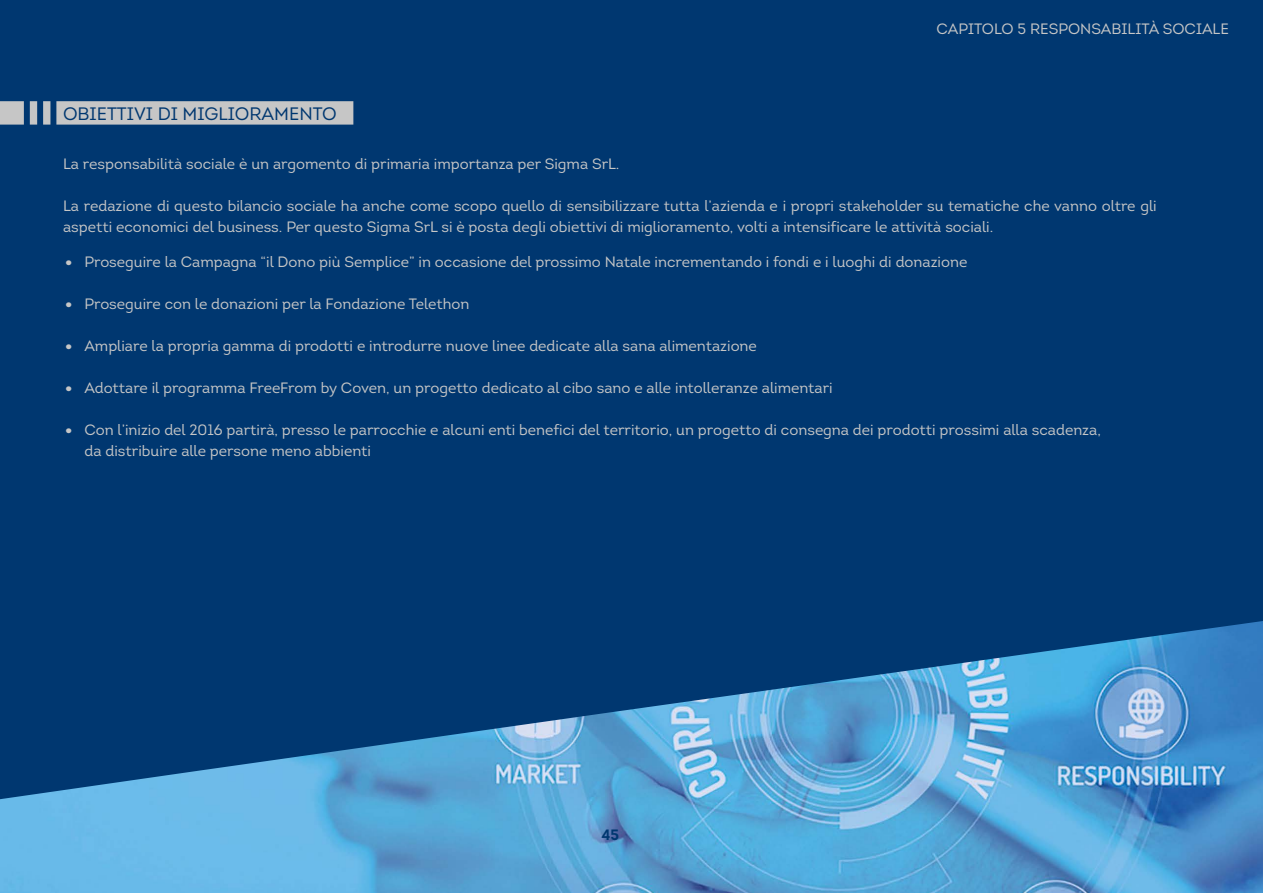
<style>
.page{position:relative;width:1263px;height:893px;background:#003770}
.page>*{position:absolute;margin:0;border:0;box-sizing:border-box;transform-origin:0 0}
.t1{font:18px "Intro";color:#003770}
.t2{font:15px/21px "Intro";color:#c6c6c6}
.t3{font:15px "Intro Book Caps";color:#c6c6c6}
.t4{font:700 15px "Intro";color:#003770}
.s1{font-family:"Intro"}
.s2{font-family:"Intro Light Alt";font-size:31.5px}
</style>
<div class="page">
<img style="left:0;top:621px;width:1263px;height:272px">
<svg style="left:0;top:101px;width:353px;height:24px;background:#b7bbbf"></svg>
<p class="t3" style="left:936px;top:20px;width:294px"><span class="s1">CAPITOLO 5</span> RESPONSABILITà SOCIALE</p>
<p class="t1" style="left:63px;top:103px;width:275px">OBIETTIVI DI MIGLIORAMENTO</p>
<p class="t2" style="left:63px;top:154px;width:558px">La responsabilità sociale è un argomento di primaria importanza per Sigma SrL.</p>
<p class="t2" style="left:63px;top:196px;width:1095px">La redazione di questo bilancio sociale ha anche come scopo quello di sensibilizzare tutta l’azienda e i propri stakeholder su tematiche che vanno oltre gli aspetti economici del business. Per questo Sigma SrL si è posta degli obiettivi di miglioramento, volti a intensificare le attività sociali.</p>
<p class="t2" style="left:63px;top:251px;width:906px"><span class="s2">•</span> Proseguire la Campagna “il Dono più Semplice” in occasione del prossimo Natale incrementando i fondi e i luoghi di donazione</p>
<p class="t2" style="left:63px;top:293px;width:408px"><span class="s2">•</span> Proseguire con le donazioni per la Fondazione Telethon</p>
<p class="t2" style="left:63px;top:335px;width:695px"><span class="s2">•</span> Ampliare la propria gamma di prodotti e introdurre nuove linee dedicate alla sana alimentazione</p>
<p class="t2" style="left:63px;top:377px;width:771px"><span class="s2">•</span> Adottare il programma FreeFrom by Coven, un progetto dedicato al cibo sano e alle intolleranze alimentari</p>
<p class="t2" style="left:84px;top:419px;width:1018px;text-indent:-21px"><span class="s2">•</span> Con l’inizio del 2016 partirà, presso le parrocchie e alcuni enti benefici del territorio, un progetto di consegna dei prodotti prossimi alla scadenza, da distribuire alle persone meno abbienti</p>
<p class="t4" style="left:601px;top:826px;width:19px">45</p>
</div>
